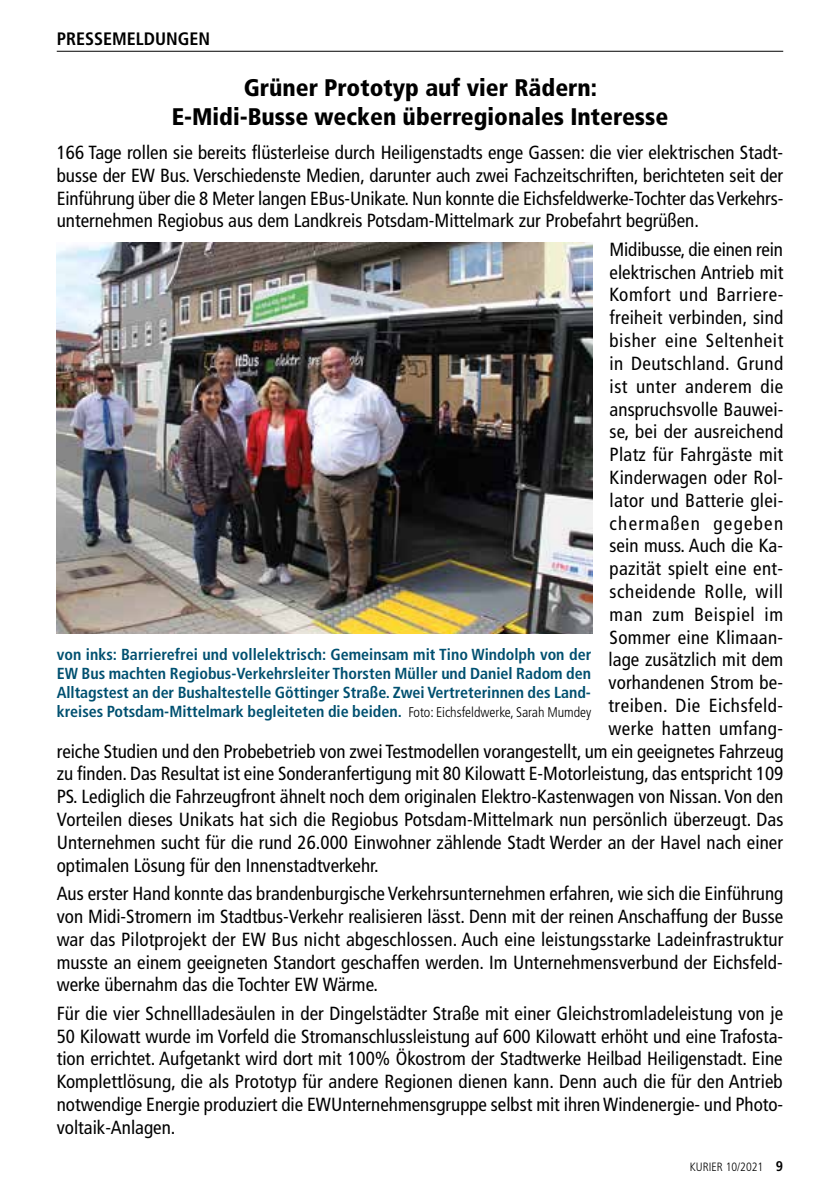
<style>
.page{position:relative;width:840px;height:1191px;background:#fff}
.page>*{position:absolute;margin:0;border:0;box-sizing:border-box;transform-origin:0 0}
.t1{font:900 condensed 24px/28.8px "Frutiger LT Std";color:#000;text-align:center}
.t2{font:condensed 19px/22.8px "Frutiger LT Std";letter-spacing:.005em;color:#000;text-align:justify}
.t3{font:condensed 19px "Frutiger LT Std";letter-spacing:.03em;color:#000}
.t4{font:condensed 19px "Frutiger LT Std";letter-spacing:.025em;color:#000}
.t5{font:condensed 19px "Frutiger LT Std";letter-spacing:.07em;color:#000}
.t6{font:condensed 19px "Frutiger LT Std";letter-spacing:.04em;color:#000}
.t7{font:700 condensed 18px "Frutiger LT Std";color:#000}
.t8{font:700 condensed 16px/19.2px "Frutiger LT Std";color:#005070;text-align:justify}
.t9{font:300 condensed 12px "Frutiger LT Std";color:#000}
.s1{font-weight:300;font-size:14px;color:#000}
.s2{font-weight:700;font-size:14px}
</style>
<div class="page">
<hr style="left:57px;top:51px;width:725px;height:1px;background:#000">
<img style="left:57px;top:242px;width:535px;height:392px">
<p class="t7" style="left:57px;top:28px;width:155px">PRESSEMELDUNGEN</p>
<p class="t1" style="left:171px;top:73px;width:498px">Grüner Prototyp auf vier Rädern:<br>E-Midi-Busse wecken überregionales Interesse</p>
<p class="t2" style="left:57px;top:141px;width:727px">166 Tage rollen sie bereits flüsterleise durch Heiligenstadts enge Gassen: die vier elektrischen Stadt&shy;busse der EW Bus. Verschiedenste Medien, darunter auch zwei Fachzeitschriften, berichteten seit der Einführung über die 8 Meter langen EBus-Unikate. Nun konnte die Eichsfeldwerke-Tochter das Verkehrs&shy;unternehmen Regiobus aus dem Landkreis Potsdam-Mittelmark zur Probefahrt begrüßen.</p>
<p class="t2" style="left:609px;top:238px;width:175px">Midibusse, die einen rein</p>
<p class="t2" style="left:609px;top:261px;width:175px">elektrischen Antrieb mit</p>
<p class="t3" style="left:609px;top:284px;width:175px">Komfort und Barriere-</p>
<p class="t2" style="left:609px;top:306px;width:175px">freiheit verbinden, sind</p>
<p class="t3" style="left:609px;top:329px;width:175px">bisher eine Seltenheit</p>
<p class="t4" style="left:609px;top:352px;width:175px">in Deutschland. Grund</p>
<p class="t3" style="left:609px;top:375px;width:175px">ist unter anderem die</p>
<p class="t2" style="left:609px;top:398px;width:175px">anspruchsvolle Bauwei-</p>
<p class="t2" style="left:609px;top:420px;width:175px">se, bei der ausreichend</p>
<p class="t2" style="left:609px;top:443px;width:175px">Platz für Fahrgäste mit</p>
<p class="t2" style="left:609px;top:466px;width:175px">Kinderwagen oder Rol-</p>
<p class="t2" style="left:609px;top:489px;width:175px">lator und Batterie glei-</p>
<p class="t5" style="left:609px;top:512px;width:175px">chermaßen gegeben</p>
<p class="t2" style="left:609px;top:534px;width:175px">sein muss. Auch die Ka-</p>
<p class="t2" style="left:609px;top:557px;width:175px">pazität spielt eine ent-</p>
<p class="t3" style="left:609px;top:580px;width:175px">scheidende Rolle, will</p>
<p class="t6" style="left:609px;top:603px;width:175px">man zum Beispiel im</p>
<p class="t2" style="left:609px;top:626px;width:175px">Sommer eine Klimaan-</p>
<p class="t2" style="left:608px;top:648px;width:176px">lage zusätzlich mit dem</p>
<p class="t2" style="left:608px;top:671px;width:176px">vorhandenen Strom be-</p>
<p class="t3" style="left:608px;top:694px;width:176px">treiben. Die Eichsfeld-</p>
<p class="t4" style="left:608px;top:717px;width:176px">werke hatten umfang-</p>
<p class="t2" style="left:57px;top:740px;width:728px">reiche Studien und den Probebetrieb von zwei Testmodellen vorangestellt, um ein geeignetes Fahrzeug</p>
<p class="t2" style="left:57px;top:762px;width:727px">zu finden. Das Resultat ist eine Sonderanfertigung mit 80 Kilowatt E-Motorleistung, das entspricht 109</p>
<p class="t2" style="left:57px;top:785px;width:727px">PS. Lediglich die Fahrzeugfront ähnelt noch dem originalen Elektro-Kastenwagen von Nissan. Von den</p>
<p class="t2" style="left:57px;top:808px;width:727px">Vorteilen dieses Unikats hat sich die Regiobus Potsdam-Mittelmark nun persönlich überzeugt. Das</p>
<p class="t2" style="left:57px;top:831px;width:727px">Unternehmen sucht für die rund 26.000 Einwohner zählende Stadt Werder an der Havel nach einer</p>
<p class="t2" style="left:57px;top:854px;width:323px">optimalen Lösung für den Innenstadtverkehr.</p>
<p class="t2" style="left:57px;top:882px;width:727px">Aus erster Hand konnte das brandenburgische Verkehrsunternehmen erfahren, wie sich die Einführung von Midi-Stromern im Stadtbus-Verkehr realisieren lässt. Denn mit der reinen Anschaffung der Busse war das Pilotprojekt der EW Bus nicht abgeschlossen. Auch eine leistungsstarke Ladeinfrastruktur musste an einem geeigneten Standort geschaffen werden. Im Unternehmensverbund der Eichsfeld&shy;werke übernahm das die Tochter EW Wärme.</p>
<p class="t2" style="left:57px;top:1002px;width:727px">Für die vier Schnellladesäulen in der Dingelstädter Straße mit einer Gleichstromladeleistung von je 50 Kilowatt wurde im Vorfeld die Stromanschlussleistung auf 600 Kilowatt erhöht und eine Trafosta&shy;tion errichtet. Aufgetankt wird dort mit 100% Ökostrom der Stadtwerke Heilbad Heiligenstadt. Eine Komplettlösung, die als Prototyp für andere Regionen dienen kann. Denn auch die für den Antrieb notwendige Energie produziert die EWUnternehmensgruppe selbst mit ihren Windenergie- und Photo&shy;voltaik-Anlagen.</p>
<p class="t8" style="left:57px;top:644px;width:536px">von inks: Barrierefrei und vollelektrisch: Gemeinsam mit Tino Windolph von der EW Bus machten Regiobus-Verkehrsleiter Thorsten Müller und Daniel Radom den Alltagstest an der Bushaltestelle Göttinger Straße. Zwei Vertreterinnen des Land&shy;kreises Potsdam-Mittelmark begleiteten die beiden. <span class="s1">Foto: Eichsfeldwerke, Sarah Mumdey</span></p>
<p class="t9" style="left:689px;top:1159px;width:95px">KURIER 10/2021 <span class="s2">9</span></p>
</div>
